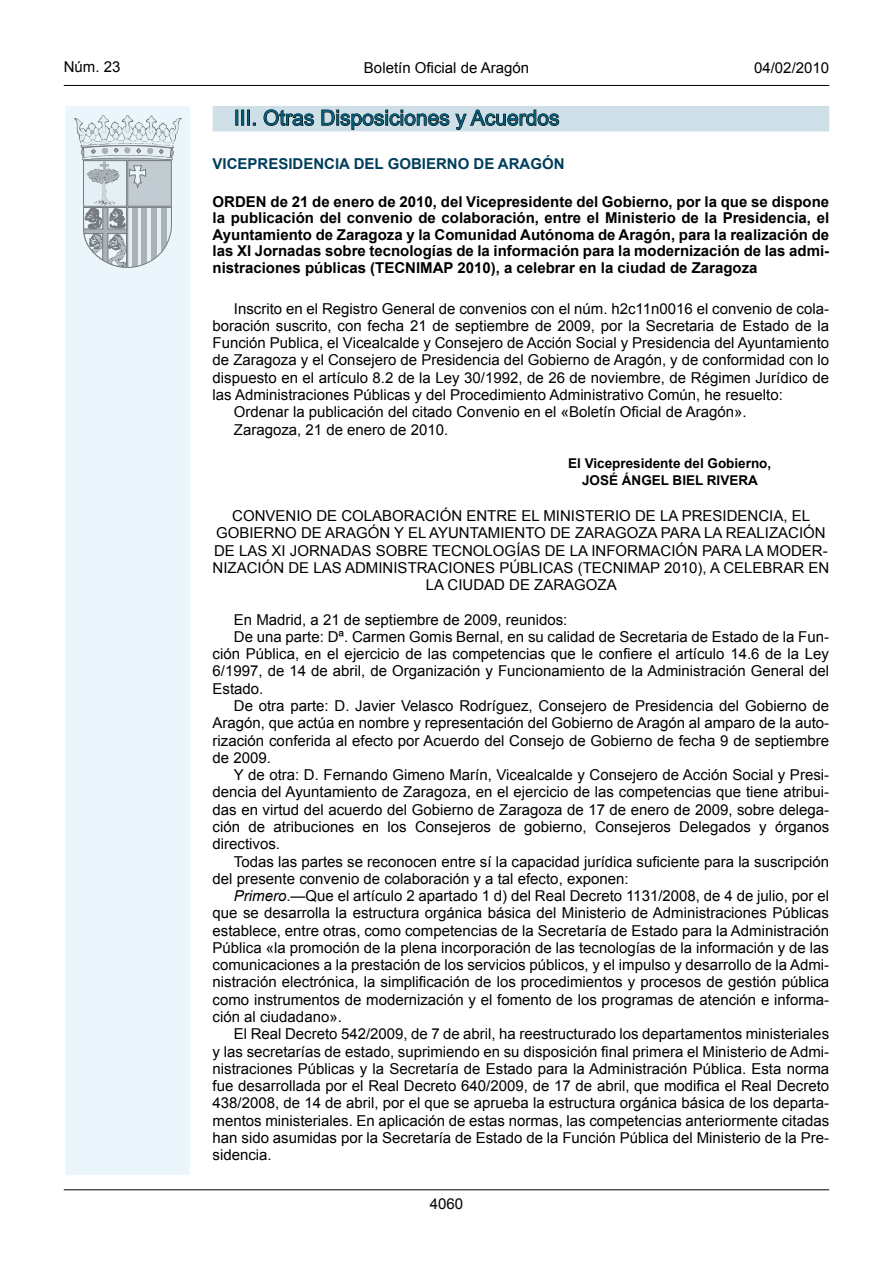
<style>
.page{position:relative;width:893px;height:1263px;background:#fff}
.page>*{position:absolute;margin:0;border:0;box-sizing:border-box;transform-origin:0 0}
.Titulo_sec{font:21px "Arial";color:#005e7c}
.inicio_de_parrafo{font:15px/17.2px "Arial";color:#000;text-align:justify}
.Titulo_text{font:700 15px/16.5px "Arial";color:#000;text-align:justify}
.center{font:15px/17.2px "Arial";color:#000;text-align:center}
.emisor_text{font:700 15px "Arial";color:#003e5c}
.estilo_head-c{font:15px "Arial";color:#000}
.estilo_head-d{font:15px "Arial";color:#000}
.estilo_head-i{font:15px "Arial";color:#000}
.numero_pagina{font:15px "Arial";color:#000}
.firma_der{font:700 13.5px "Arial";color:#000}
.s1{font-style:italic}
</style>
<div class="page">
<hr style="left:64px;top:85px;width:765px;height:1px;background:#000">
<div style="left:64px;top:105px;width:127px;height:1071px;background:#ebf6fc;border:2px solid #fff"></div>
<svg style="left:75px;top:115px;width:106px;height:153px"></svg>
<hr style="left:64px;top:1189px;width:765px;height:1px;background:#000">
<div style="left:213px;top:106px;width:616px;height:25px;background:#cedfe7"></div>
<svg style="left:236px;top:110px;width:19px;height:15px"></svg>
<svg style="left:263px;top:109px;width:51px;height:17px"></svg>
<svg style="left:321px;top:109px;width:238px;height:21px"></svg>
<p class="estilo_head-i" style="left:64px;top:57px;width:58px">Núm. 23</p>
<p class="estilo_head-c" style="left:364px;top:57px;width:167px">Boletín Oficial de Aragón</p>
<p class="estilo_head-d" style="left:754px;top:57px;width:77px">04/02/2010</p>
<p class="Titulo_sec" style="left:234px;top:104px;width:327px">III. Otras Disposiciones y Acuerdos</p>
<p class="emisor_text" style="left:213px;top:154px;width:353px">VICEPRESIDENCIA DEL GOBIERNO DE ARAGÓN</p>
<p class="Titulo_text" style="left:213px;top:194px;width:618px">ORDEN de 21 de enero de 2010, del Vicepresidente del Gobierno, por la que se dispone la publicación del convenio de colaboración, entre el Ministerio de la Presidencia, el Ayuntamiento de Zaragoza y la Comunidad Autónoma de Aragón, para la realización de las XI Jornadas sobre tecnologías de la información para la modernización de las admi&shy;nistraciones públicas (TECNIMAP 2010), a celebrar en la ciudad de Zaragoza</p>
<p class="inicio_de_parrafo" style="left:213px;top:300px;width:618px;text-indent:21px">Inscrito en el Registro General de convenios con el núm. h2c11n0016 el convenio de cola&shy;boración suscrito, con fecha 21 de septiembre de 2009, por la Secretaria de Estado de la Función Publica, el Vicealcalde y Consejero de Acción Social y Presidencia del Ayuntamiento de Zaragoza y el Consejero de Presidencia del Gobierno de Aragón, y de conformidad con lo dispuesto en el artículo 8.2 de la Ley 30/1992, de 26 de noviembre, de Régimen Jurídico de las Administraciones Públicas y del Procedimiento Administrativo Común, he resuelto:</p>
<p class="inicio_de_parrafo" style="left:234px;top:404px;width:514px">Ordenar la publicación del citado Convenio en el «Boletín Oficial de Aragón».</p>
<p class="inicio_de_parrafo" style="left:234px;top:421px;width:216px">Zaragoza, 21 de enero de 2010.</p>
<p class="firma_der" style="left:568px;top:455px;width:205px">El Vicepresidente del Gobierno,</p>
<p class="firma_der" style="left:582px;top:471px;width:177px">JOSÉ ÁNGEL BIEL RIVERA</p>
<p class="center" style="left:213px;top:507px;width:618px">CONVENIO DE COLABORACIÓN ENTRE EL MINISTERIO DE LA PRESIDENCIA, EL GOBIERNO DE ARAGÓN Y EL AYUNTAMIENTO DE ZARAGOZA PARA LA REALIZACIÓN DE LAS XI JORNADAS SOBRE TECNOLOGÍAS DE LA INFORMACIÓN PARA LA MODER-NIZACIÓN DE LAS ADMINISTRACIONES PÚBLICAS (TECNIMAP 2010), A CELEBRAR EN LA CIUDAD DE ZARAGOZA</p>
<p class="inicio_de_parrafo" style="left:234px;top:611px;width:335px">En Madrid, a 21 de septiembre de 2009, reunidos:</p>
<p class="inicio_de_parrafo" style="left:213px;top:628px;width:618px;text-indent:21px">De una parte: Dª. Carmen Gomis Bernal, en su calidad de Secretaria de Estado de la Fun&shy;ción Pública, en el ejercicio de las competencias que le confiere el artículo 14.6 de la Ley 6/1997, de 14 de abril, de Organización y Funcionamiento de la Administración General del Estado.</p>
<p class="inicio_de_parrafo" style="left:213px;top:697px;width:618px;text-indent:21px">De otra parte: D. Javier Velasco Rodríguez, Consejero de Presidencia del Gobierno de Aragón, que actúa en nombre y representación del Gobierno de Aragón al amparo de la auto&shy;rización conferida al efecto por Acuerdo del Consejo de Gobierno de fecha 9 de septiembre de 2009.</p>
<p class="inicio_de_parrafo" style="left:213px;top:766px;width:618px;text-indent:21px">Y de otra: D. Fernando Gimeno Marín, Vicealcalde y Consejero de Acción Social y Presi&shy;dencia del Ayuntamiento de Zaragoza, en el ejercicio de las competencias que tiene atribui&shy;das en virtud del acuerdo del Gobierno de Zaragoza de 17 de enero de 2009, sobre delega&shy;ción de atribuciones en los Consejeros de gobierno, Consejeros Delegados y órganos directivos.</p>
<p class="inicio_de_parrafo" style="left:213px;top:853px;width:618px;text-indent:21px">Todas las partes se reconocen entre sí la capacidad jurídica suficiente para la suscripción del presente convenio de colaboración y a tal efecto, exponen:</p>
<p class="inicio_de_parrafo" style="left:213px;top:887px;width:618px;text-indent:21px"><span class="s1">Primero</span>.—Que el artículo 2 apartado 1 d) del Real Decreto 1131/2008, de 4 de julio, por el que se desarrolla la estructura orgánica básica del Ministerio de Administraciones Públicas establece, entre otras, como competencias de la Secretaría de Estado para la Administración Pública «la promoción de la plena incorporación de las tecnologías de la información y de las comunicaciones a la prestación de los servicios públicos, y el impulso y desarrollo de la Admi&shy;nistración electrónica, la simplificación de los procedimientos y procesos de gestión pública como instrumentos de modernización y el fomento de los programas de atención e informa&shy;ción al ciudadano».</p>
<p class="inicio_de_parrafo" style="left:213px;top:1025px;width:618px;text-indent:21px">El Real Decreto 542/2009, de 7 de abril, ha reestructurado los departamentos ministeriales y las secretarías de estado, suprimiendo en su disposición final primera el Ministerio de Admi&shy;nistraciones Públicas y la Secretaría de Estado para la Administración Pública. Esta norma fue desarrollada por el Real Decreto 640/2009, de 17 de abril, que modifica el Real Decreto 438/2008, de 14 de abril, por el que se aprueba la estructura orgánica básica de los departa&shy;mentos ministeriales. En aplicación de estas normas, las competencias anteriormente citadas han sido asumidas por la Secretaría de Estado de la Función Pública del Ministerio de la Pre&shy;sidencia.</p>
<p class="numero_pagina" style="left:430px;top:1194px;width:35px">4060</p>
</div>
